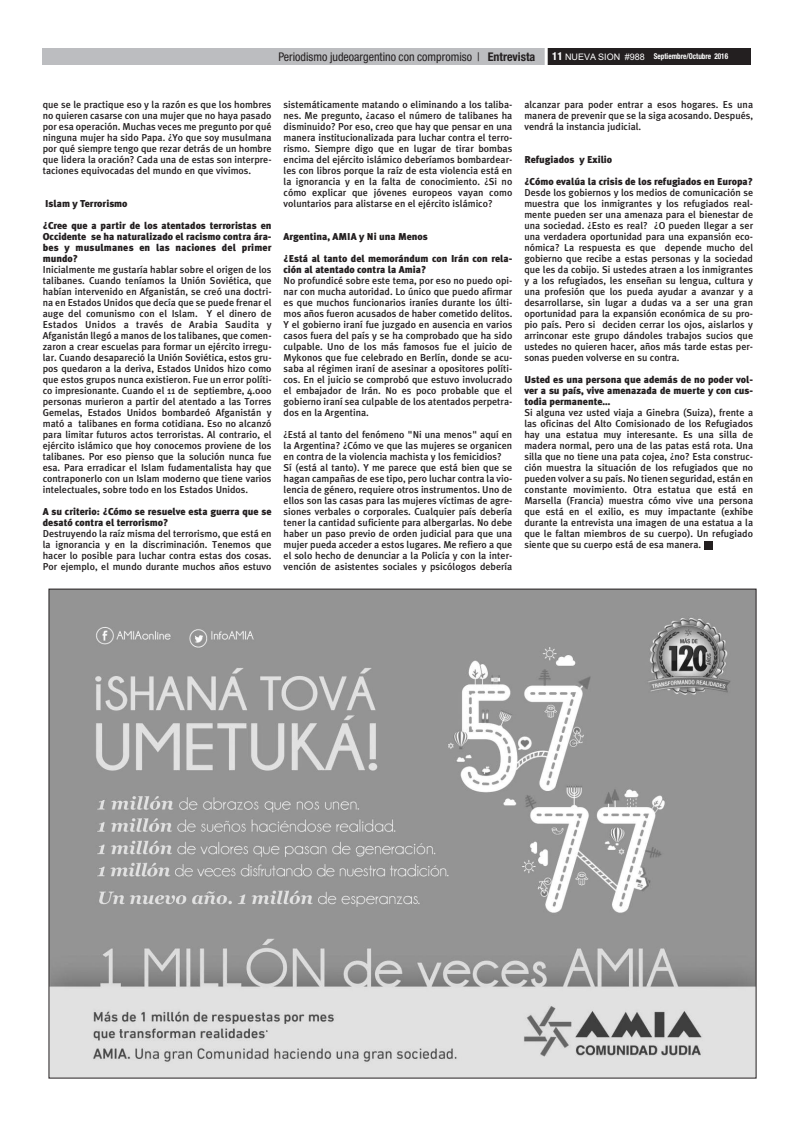
<style>
.page{position:relative;width:794px;height:1134px;background:#fff}
.page>*{position:absolute;margin:0;border:0;box-sizing:border-box;transform-origin:0 0}
.t1{font:condensed 12px "Helvetica Neue";color:#231f20}
.t2{font:500 10px/11px "Meta Plus";color:#231f20;text-align:justify}
.t3{font:900 10px/11px "Meta Plus";color:#231f20}
.t4{font:700 condensed 8px "Helvetica Neue";color:#fff;scale:.9 1}
.s1{font-weight:700}
.s2{font-size:11px}
.s3{font-family:"Arial";font-weight:400;font-stretch:normal;font-size:9px}
</style>
<div class="page">
<div style="left:474px;top:48px;width:276px;height:17px;background:#231f20"></div>
<div style="left:42px;top:48px;width:504px;height:17px;background:#bcbdc0"></div>
<hr style="left:544px;top:48px;width:3px;height:17px;background:#fff">
<div style="left:704px;top:541px;width:8px;height:9px;background:#231f20"></div>
<img style="left:50px;top:591px;width:704px;height:486px">
<p class="t1" style="left:278px;top:53px;width:259px">Periodismo judeoargentino con compromiso | <span class="s1">Entrevista</span></p>
<p class="t4" style="left:552px;top:54px;width:197px"><span class="s2">11</span> <span class="s3">NUEVA SION #988</span> Septiembre/Octubre 2016</p>
<p class="t2" style="left:43px;top:99px;width:230px">que se le practique eso y la razón es que los hombres no quieren casarse con una mujer que no haya pasado por esa operación. Muchas veces me pregunto por qué ninguna mujer ha sido Papa. ¿Yo que soy musulmana por qué siempre tengo que rezar detrás de un hombre que lidera la oración? Cada una de estas son interpre&shy;taciones equivocadas del mundo en que vivimos.</p>
<p class="t3" style="left:43px;top:192px;width:230px;line-height:22px">Islam y Terrorismo<br>¿Cree que a partir de los atentados terroristas en</p>
<p class="t3" style="left:43px;top:231px;width:230px;text-align:justify">Occidente se ha naturalizado el racismo contra ára&shy;bes y musulmanes en las naciones del primer mundo?</p>
<p class="t2" style="left:43px;top:264px;width:230px">Inicialmente me gustaría hablar sobre el origen de los talibanes. Cuando teníamos la Unión Soviética, que habían intervenido en Afganistán, se creó una doctri&shy;na en Estados Unidos que decía que se puede frenar el auge del comunismo con el Islam. Y el dinero de Estados Unidos a través de Arabia Saudita y Afganistán llegó a manos de los talibanes, que comen&shy;zaron a crear escuelas para formar un ejército irregu&shy;lar. Cuando desapareció la Unión Soviética, estos gru&shy;pos quedaron a la deriva, Estados Unidos hizo como que estos grupos nunca existieron. Fue un error políti&shy;co impresionante. Cuando el 11 de septiembre, 4.000 personas murieron a partir del atentado a las Torres Gemelas, Estados Unidos bombardeó Afganistán y mató a talibanes en forma cotidiana. Eso no alcanzó para limitar futuros actos terroristas. Al contrario, el ejército islámico que hoy conocemos proviene de los talibanes. Por eso pienso que la solución nunca fue esa. Para erradicar el Islam fudamentalista hay que contraponerlo con un Islam moderno que tiene varios intelectuales, sobre todo en los Estados Unidos.</p>
<p class="t3" style="left:43px;top:506px;width:230px">A su criterio: ¿Cómo se resuelve esta guerra que se desató contra el terrorismo?</p>
<p class="t2" style="left:43px;top:528px;width:230px">Destruyendo la raíz misma del terrorismo, que está en la ignorancia y en la discriminación. Tenemos que hacer lo posible para luchar contra estas dos cosas.<br>Por ejemplo, el mundo durante muchos años estuvo</p>
<p class="t2" style="left:283px;top:99px;width:230px">sistemáticamente matando o eliminando a los taliba&shy;nes. Me pregunto, ¿acaso el número de talibanes ha disminuido? Por eso, creo que hay que pensar en una manera institucionalizada para luchar contra el terro&shy;rismo. Siempre digo que en lugar de tirar bombas encima del ejército islámico deberíamos bombardear&shy;les con libros porque la raíz de esta violencia está en la ignorancia y en la falta de conocimiento. ¿Si no cómo explicar que jóvenes europeos vayan como voluntarios para alistarse en el ejército islámico?</p>
<p class="t3" style="left:283px;top:231px;width:146px">Argentina, AMIA y Ni una Menos</p>
<p class="t3" style="left:283px;top:253px;width:230px">¿Está al tanto del memorándum con Irán con rela&shy;ción al atentado contra la Amia?</p>
<p class="t2" style="left:283px;top:275px;width:230px">No profundicé sobre este tema, por eso no puedo opi&shy;nar con mucha autoridad. Lo único que puedo afirmar es que muchos funcionarios iraníes durante los últi&shy;mos años fueron acusados de haber cometido delitos.<br>Y el gobierno iraní fue juzgado en ausencia en varios casos fuera del país y se ha comprobado que ha sido culpable. Uno de los más famosos fue el juicio de Mykonos que fue celebrado en Berlín, donde se acu&shy;saba al régimen iraní de asesinar a opositores políti&shy;cos. En el juicio se comprobó que estuvo involucrado el embajador de Irán. No es poco probable que el gobierno iraní sea culpable de los atentados perpetra&shy;dos en la Argentina.</p>
<p class="t2" style="left:283px;top:429px;width:230px;text-align:left">¿Está al tanto del fenómeno "Ni una menos" aquí en la Argentina? ¿Cómo ve que las mujeres se organicen en contra de la violencia machista y los femicidios?<br>Sí (está al tanto). Y me parece que está bien que se hagan campañas de ese tipo, pero luchar contra la vio&shy;lencia de género, requiere otros instrumentos. Uno de ellos son las casas para las mujeres víctimas de agre&shy;siones verbales o corporales. Cualquier país debería tener la cantidad suficiente para albergarlas. No debe haber un paso previo de orden judicial para que una mujer pueda acceder a estos lugares. Me refiero a que el solo hecho de denunciar a la Policía y con la inter&shy;vención de asistentes sociales y psicólogos debería</p>
<p class="t2" style="left:524px;top:99px;width:230px">alcanzar para poder entrar a esos hogares. Es una manera de prevenir que se la siga acosando. Después, vendrá la instancia judicial.</p>
<p class="t3" style="left:524px;top:154px;width:89px">Refugiados y Exilio</p>
<p class="t3" style="left:524px;top:176px;width:230px">¿Cómo evalúa la crisis de los refugiados en Europa?</p>
<p class="t2" style="left:524px;top:187px;width:230px">Desde los gobiernos y los medios de comunicación se muestra que los inmigrantes y los refugiados real&shy;mente pueden ser una amenaza para el bienestar de una sociedad. ¿Esto es real? ¿O pueden llegar a ser una verdadera oportunidad para una expansión eco&shy;nómica? La respuesta es que depende mucho del gobierno que recibe a estas personas y la sociedad que les da cobijo. Si ustedes atraen a los inmigrantes y a los refugiados, les enseñan su lengua, cultura y una profesión que los pueda ayudar a avanzar y a desarrollarse, sin lugar a dudas va a ser una gran oportunidad para la expansión económica de su pro&shy;pio país. Pero si deciden cerrar los ojos, aislarlos y arrinconar este grupo dándoles trabajos sucios que ustedes no quieren hacer, años más tarde estas per&shy;sonas pueden volverse en su contra.</p>
<p class="t3" style="left:524px;top:374px;width:230px;text-align:justify">Usted es una persona que además de no poder vol&shy;ver a su país, vive amenazada de muerte y con cus&shy;todia permanente…</p>
<p class="t2" style="left:524px;top:407px;width:230px">Si alguna vez usted viaja a Ginebra (Suiza), frente a las oficinas del Alto Comisionado de los Refugiados hay una estatua muy interesante. Es una silla de madera normal, pero una de las patas está rota. Una silla que no tiene una pata cojea, ¿no? Esta construc&shy;ción muestra la situación de los refugiados que no pueden volver a su país. No tienen seguridad, están en constante movimiento. Otra estatua que está en Marsella (Francia) muestra cómo vive una persona que está en el exilio, es muy impactante (exhibe durante la entrevista una imagen de una estatua a la que le faltan miembros de su cuerpo). Un refugiado siente que su cuerpo está de esa manera.</p>
</div>
